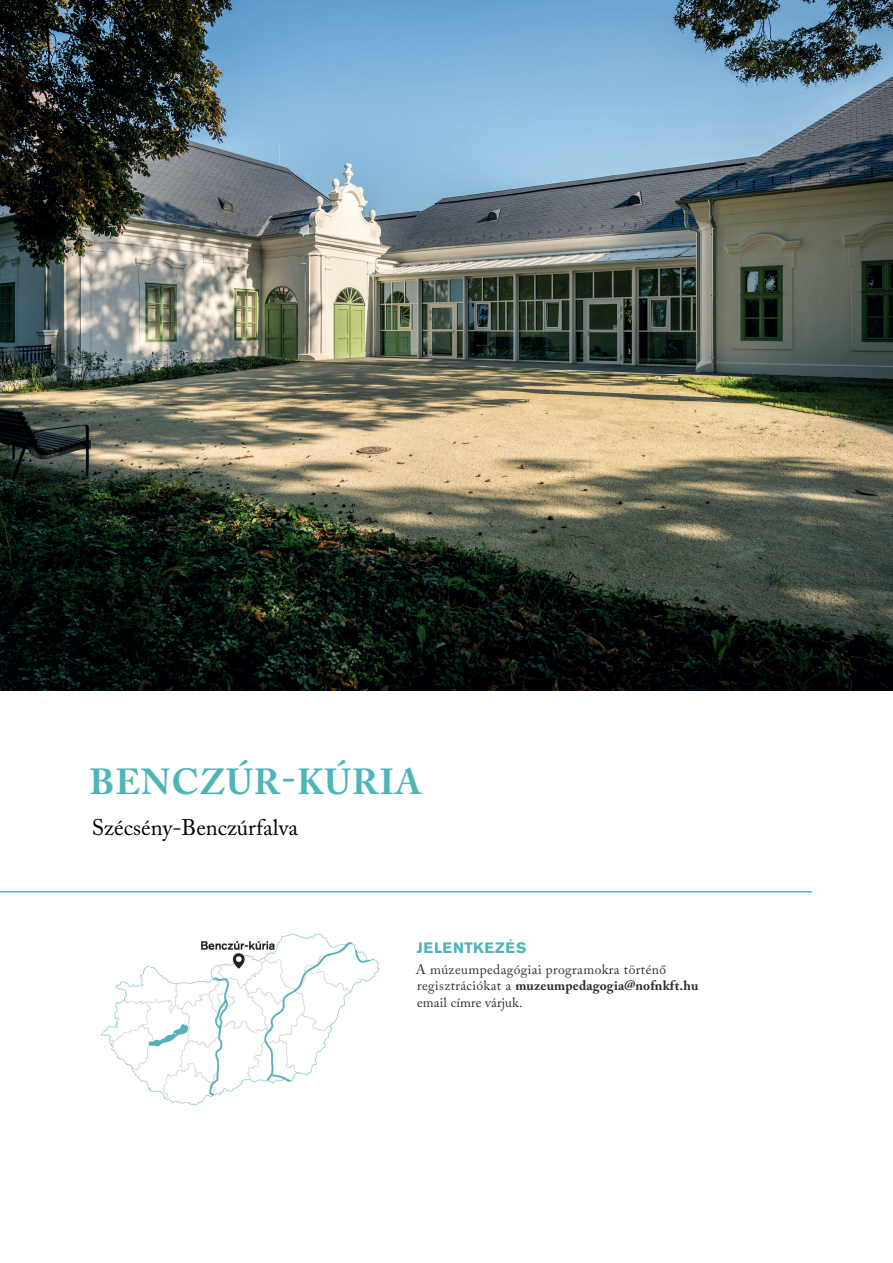
<style>
.page{position:relative;width:893px;height:1263px;background:#fff}
.page>*{position:absolute;margin:0;border:0;box-sizing:border-box;transform-origin:0 0}
.t1{font:700 36px "Adobe Caslon Pro";letter-spacing:.035em;color:#4eb5b7}
.t2{font:22.5px "Adobe Caslon Pro";color:#000001}
.t3{font:700 15px "Akzidenz Grotesk Pro";letter-spacing:.06em;color:#4eb5b7}
.t4{font:13.5px/16.5px "Adobe Caslon Pro";letter-spacing:.03em;color:#2e2f31}
.s1{font-weight:700}
</style>
<div class="page">
<hr style="left:0;top:891px;width:812px;height:1px;background:#4eb5b7">
<img style="left:100px;top:933px;width:280px;height:173px">
<img style="left:0;top:0;width:893px;height:691px">
<h1 class="t1" style="left:89px;top:760px;width:334px">BENCZÚR-KÚRIA</h1>
<h2 class="t2" style="left:92px;top:814px;width:208px">Szécsény-Benczúrfalva</h2>
<p class="t3" style="left:417px;top:938px;width:111px">JELENTKEZÉS</p>
<p class="t4" style="left:416px;top:961px;width:284px">A múzeumpedagógiai programokra történő regisztrációkat a <span class="s1">muzeumpedagogia@nofnkft.hu </span>email címre várjuk.</p>
</div>
